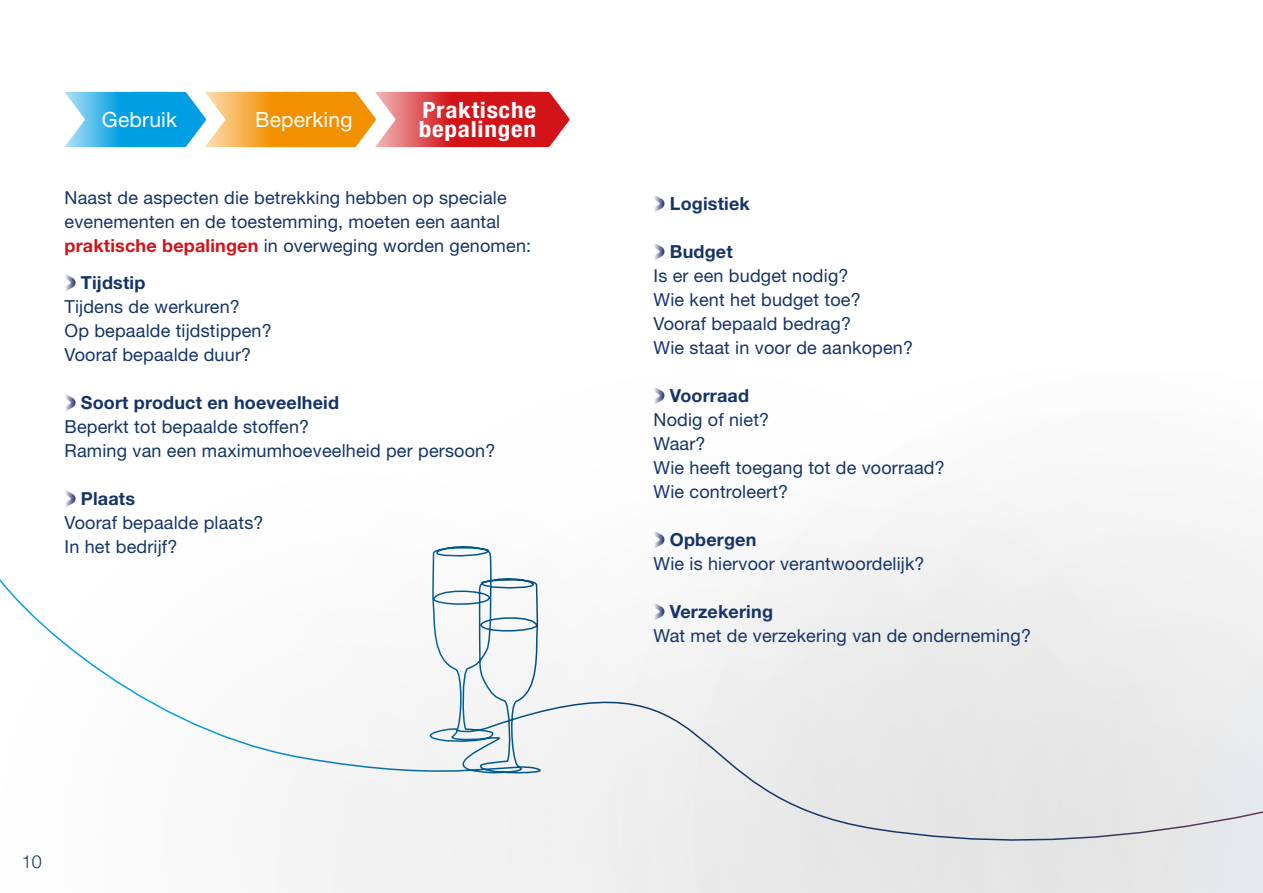
<style>
.page{position:relative;width:1263px;height:893px;background:#fff}
.page>*{position:absolute;margin:0;border:0;box-sizing:border-box;transform-origin:0 0}
.t1{font:700 condensed 22.5px/19.5px "Helvetica Neue LT Std";letter-spacing:.03em;color:#fff;scale:1.12 1}
.t2{font:21px "Helvetica Neue LT Std";letter-spacing:.01em;color:#fff}
.t3{font:18px/24px "Helvetica Neue LT Std";letter-spacing:.01em;color:#143467}
.t4{font:700 18px "Helvetica Neue LT Std";letter-spacing:.01em;color:#143467}
.t5{font:300 18px "Helvetica Neue LT Std";color:#143467}
.s1{font-weight:700;color:#d21317}
</style>
<div class="page">
<div style="left:278px;top:861px;width:328px;height:32px;background:#f2f2f2"></div>
<svg style="left:606px;top:393px;width:83px;height:500px"></svg>
<svg style="left:689px;top:504px;width:470px;height:389px;fill:#f2f2f2"></svg>
<svg style="left:1159px;top:523px;width:104px;height:370px"></svg>
<svg style="left:66px;top:274px;width:10px;height:17px"></svg>
<svg style="left:66px;top:394px;width:10px;height:17px"></svg>
<svg style="left:66px;top:490px;width:10px;height:17px"></svg>
<svg style="left:655px;top:195px;width:9px;height:17px"></svg>
<svg style="left:655px;top:243px;width:9px;height:17px"></svg>
<svg style="left:653px;top:387px;width:11px;height:18px"></svg>
<svg style="left:653px;top:530px;width:11px;height:13px"></svg>
<svg style="left:64px;top:92px;width:506px;height:55px;background:#b7856f"></svg>
<svg style="left:0;top:543px;width:1263px;height:318px"></svg>
<p class="t2" style="left:102px;top:107px;width:77px">Gebruik</p>
<p class="t2" style="left:255px;top:107px;width:99px">Beperking</p>
<p class="t1" style="left:419px;top:100px;width:106px">Praktische bepalingen</p>
<p class="t3" style="left:65px;top:186px;width:468px">Naast de aspecten die betrekking hebben op speciale evenementen en de toestemming, moeten een aantal <span class="s1">praktische bepalingen</span> in overweging worden genomen:</p>
<p class="t4" style="left:81px;top:271px;width:66px">Tijdstip</p>
<p class="t3" style="left:65px;top:294px;width:209px">Tijdens de werkuren?<br>Op bepaalde tijdstippen?<br>Vooraf bepaalde duur?</p>
<p class="t4" style="left:81px;top:391px;width:260px">Soort product en hoeveelheid</p>
<p class="t3" style="left:65px;top:414px;width:432px">Beperkt tot bepaalde stoffen?<br>Raming van een maximumhoeveelheid per persoon?</p>
<p class="t4" style="left:81px;top:487px;width:56px">Plaats</p>
<p class="t3" style="left:65px;top:510px;width:200px">Vooraf bepaalde plaats?<br>In het bedrijf?</p>
<p class="t5" style="left:22px;top:850px;width:22px">10</p>
<p class="t4" style="left:670px;top:192px;width:82px">Logistiek</p>
<p class="t4" style="left:670px;top:240px;width:64px">Budget</p>
<p class="t3" style="left:653px;top:263px;width:261px">Is er een budget nodig?<br>Wie kent het budget toe?<br>Vooraf bepaald bedrag?<br>Wie staat in voor de aankopen?</p>
<p class="t4" style="left:670px;top:384px;width:81px">Voorraad</p>
<p class="t3" style="left:653px;top:407px;width:293px">Nodig of niet?<br>Waar?<br>Wie heeft toegang tot de voorraad?<br>Wie controleert?</p>
<p class="t4" style="left:670px;top:528px;width:88px">Opbergen</p>
<p class="t3" style="left:653px;top:551px;width:273px">Wie is hiervoor verantwoordelijk?</p>
<p class="t4" style="left:670px;top:600px;width:105px">Verzekering</p>
<p class="t3" style="left:653px;top:623px;width:379px">Wat met de verzekering van de onderneming?</p>
</div>
